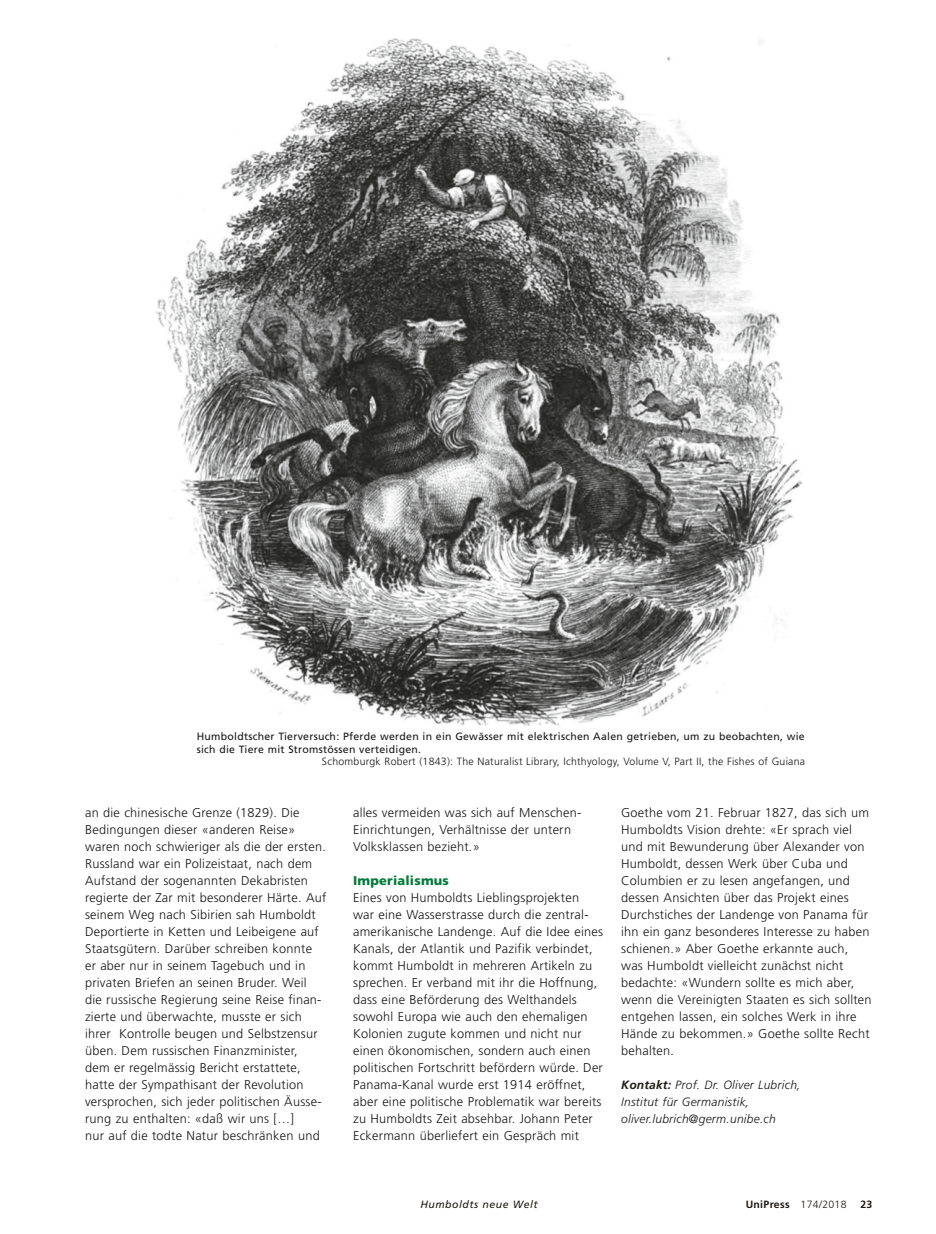
<style>
.page{position:relative;width:936px;height:1234px;background:#fff}
.page>*{position:absolute;margin:0;border:0;box-sizing:border-box;transform-origin:0 0}
.t1{font:300 12.75px/17px "Frutiger LT Std";letter-spacing:.02em;color:#181716}
.t2{font:900 12.75px "Frutiger LT Std";letter-spacing:.015em;color:#007a3b}
.t3{font:italic 300 12px/17px "Frutiger LT Std";letter-spacing:.02em;color:#181716}
.t4{font:10.5px/12.8px "Frutiger LT Std";letter-spacing:.025em;color:#181716}
.t5{font:300 10.5px "Frutiger LT Std";letter-spacing:.025em;color:#181716}
.t6{font:700 10.5px "Frutiger";letter-spacing:.03em;color:#1f1b16}
.t7{font:italic 10.5px "Frutiger LT Std";letter-spacing:.05em;color:#1f1b16}
.s1{font-weight:700;color:#1f1b16}
.s2{font-weight:300}
</style>
<div class="page">
<img style="left:156px;top:38px;width:646px;height:686px">
<p class="t4" style="left:197px;top:729px;width:609px">Humboldtscher Tierversuch: Pferde werden in ein Gewässer mit elektrischen Aalen getrieben, um zu beobachten, wie sich die Tiere mit Stromstössen verteidigen.</p>
<p class="t5" style="left:322px;top:755px;width:484px">Schomburgk Robert (1843): The Naturalist Library, Ichthyology, Volume V, Part II, the Fishes of Guiana</p>
<p class="t1" style="left:85px;top:804px;width:243px">an die chinesische Grenze (1829). Die Bedingungen dieser «anderen Reise» waren noch schwieriger als die der ersten.<br>Russland war ein Polizeistaat, nach dem Aufstand der sogenannten Dekabristen regierte der Zar mit besonderer Härte. Auf seinem Weg nach Sibirien sah Humboldt Deportierte in Ketten und Leibeigene auf Staatsgütern. Darüber schreiben konnte<br>er aber nur in seinem Tagebuch und in privaten Briefen an seinen Bruder. Weil die russische Regierung seine Reise finan&shy;zierte und überwachte, musste er sich ihrer Kontrolle beugen und Selbstzensur üben. Dem russischen Finanzminister,<br>dem er regelmässig Bericht erstattete, hatte der Sympathisant der Revolution versprochen, sich jeder politischen Äusse&shy;rung zu enthalten: «daß wir uns […]<br>nur auf die todte Natur beschränken und</p>
<p class="t1" style="left:353px;top:804px;width:230px">alles vermeiden was sich auf Menschen-<br>Einrichtungen, Verhältnisse der untern<br>Volksklassen bezieht.»</p>
<p class="t2" style="left:353px;top:872px;width:97px">Imperialismus</p>
<p class="t1" style="left:353px;top:889px;width:251px">Eines von Humboldts Lieblingsprojekten war eine Wasserstrasse durch die zentral&shy;amerikanische Landenge. Auf die Idee eines Kanals, der Atlantik und Pazifik verbindet, kommt Humboldt in mehreren Artikeln zu sprechen. Er verband mit ihr die Hoffnung, dass eine Beförderung des Welthandels sowohl Europa wie auch den ehemaligen Kolonien zugute kommen und nicht nur einen ökonomischen, sondern auch einen politischen Fortschritt befördern würde. Der Panama-Kanal wurde erst 1914 eröffnet, aber eine politische Problematik war bereits zu Humboldts Zeit absehbar. Johann Peter Eckermann überliefert ein Gespräch mit</p>
<p class="t1" style="left:621px;top:804px;width:252px">Goethe vom 21. Februar 1827, das sich um Humboldts Vision drehte: «Er sprach viel und mit Bewunderung über Alexander von Humboldt, dessen Werk über Cuba und Columbien er zu lesen angefangen, und dessen Ansichten über das Projekt eines Durchstiches der Landenge von Panama für ihn ein ganz besonderes Interesse zu haben schienen.» Aber Goethe erkannte auch, was Humboldt vielleicht zunächst nicht bedachte: «Wundern sollte es mich aber, wenn die Vereinigten Staaten es sich sollten entgehen lassen, ein solches Werk in ihre Hände zu bekommen.» Goethe sollte Recht behalten.</p>
<p class="t3" style="left:621px;top:1076px;width:181px"><span class="s1">Kontakt:</span> Prof. Dr. Oliver Lubrich,<br>Institut für Germanistik, oliver.lubrich@germ.unibe.ch</p>
<p class="t7" style="left:420px;top:1198px;width:119px">Humboldts neue Welt</p>
<p class="t6" style="left:745px;top:1198px;width:102px">UniPress <span class="s2">174/2018</span></p>
<p class="t6" style="left:860px;top:1198px;width:13px">23</p>
</div>
